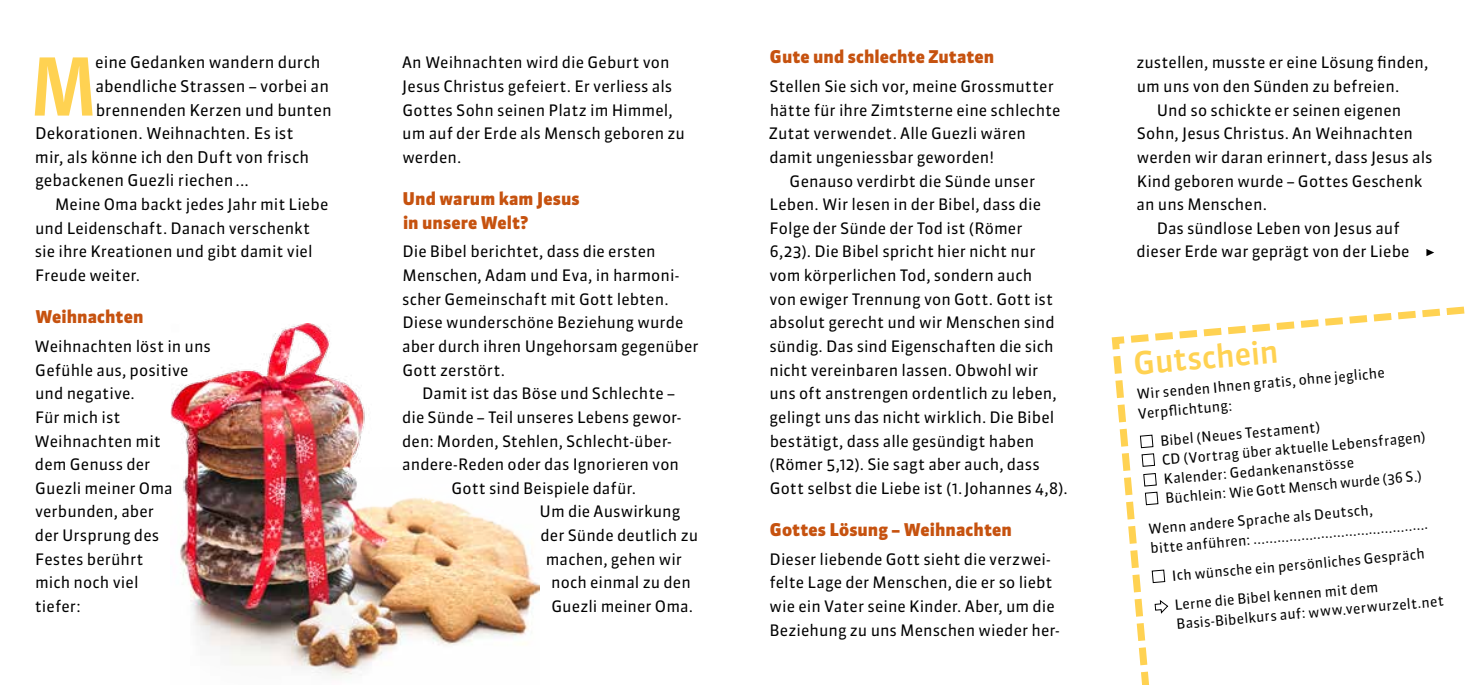
<style>
.page{position:relative;width:1469px;height:685px;background:#fff}
.page>*{position:absolute;margin:0;border:0;box-sizing:border-box;transform-origin:0 0}
.t1{font:700 86.1px "The Mix Cd";color:#ffd252}
.t2{font:500 31.5px "Sanuk OT";color:#ffd252}
.t3{font:900 17.5px/23.6px "Sanuk OT";letter-spacing:.005em;color:#c6520f}
.t4{font:16.1px "Sanuk OT";letter-spacing:.005em;color:#000}
.t5{font:15.75px/23.6px "Sanuk OT";letter-spacing:.005em;color:#000}
.t6{font:14px/19.2px "Sanuk OT";color:#000}
</style>
<div class="page">
<img style="left:170px;top:323px;width:369px;height:355px">
<svg style="left:1426px;top:249px;width:8px;height:7px"></svg>
<svg style="left:1111px;top:306px;width:354px;height:379px"></svg>
<h1 class="t1" style="left:32px;top:31px;width:65px">M</h1>
<p class="t4" style="left:95px;top:52px;width:227px">eine Gedanken wandern durch</p>
<p class="t4" style="left:95px;top:76px;width:235px">abendliche Strassen – vorbei an</p>
<p class="t4" style="left:96px;top:100px;width:238px">brennenden Kerzen und bunten</p>
<p class="t4" style="left:35px;top:123px;width:260px">Dekorationen. Weihnachten. Es ist</p>
<p class="t4" style="left:35px;top:147px;width:276px">mir, als könne ich den Duft von frisch</p>
<p class="t4" style="left:35px;top:171px;width:215px">gebackenen Guezli riechen...</p>
<p class="t5" style="left:35px;top:193px;width:295px;text-indent:20px">Meine Oma backt jedes Jahr mit Liebe und Leidenschaft. Danach verschenkt sie ihre Kreationen und gibt damit viel<br>Freude weiter.</p>
<p class="t3" style="left:35px;top:305px;width:109px">Weihnachten</p>
<p class="t5" style="left:35px;top:334px;width:178px">Weihnachten löst in uns<br>Gefühle aus, positive und negative.<br>Für mich ist<br>Weihnachten mit<br>dem Genuss der<br>Guezli meiner Oma verbunden, aber<br>der Ursprung des<br>Festes berührt<br>mich noch viel<br>tiefer:</p>
<p class="t5" style="left:402px;top:51px;width:284px">An Weihnachten wird die Geburt von<br>Jesus Christus gefeiert. Er verliess als<br>Gottes Sohn seinen Platz im Himmel, um auf der Erde als Mensch geboren zu werden.</p>
<p class="t3" style="left:402px;top:187px;width:178px">Und warum kam Jesus in unsere Welt?</p>
<p class="t5" style="left:402px;top:240px;width:298px">Die Bibel berichtet, dass die ersten Menschen, Adam und Eva, in harmoni&shy;scher Gemeinschaft mit Gott lebten.<br>Diese wunderschöne Beziehung wurde aber durch ihren Ungehorsam gegenüber Gott zerstört.</p>
<p class="t5" style="left:422px;top:382px;width:254px">Damit ist das Böse und Schlechte –</p>
<p class="t5" style="left:402px;top:405px;width:280px">die Sünde – Teil unseres Lebens gewor-</p>
<p class="t5" style="left:402px;top:429px;width:271px">den: Morden, Stehlen, Schlecht-über-</p>
<p class="t5" style="left:402px;top:452px;width:278px">andere-Reden oder das Ignorieren von</p>
<p class="t5" style="left:451px;top:476px;width:186px">Gott sind Beispiele dafür.</p>
<p class="t5" style="left:539px;top:500px;width:142px">Um die Auswirkung</p>
<p class="t5" style="left:540px;top:523px;width:159px">der Sünde deutlich zu</p>
<p class="t5" style="left:546px;top:547px;width:138px">machen, gehen wir</p>
<p class="t5" style="left:551px;top:571px;width:141px">noch einmal zu den</p>
<p class="t5" style="left:551px;top:594px;width:143px">Guezli meiner Oma.</p>
<p class="t3" style="left:770px;top:45px;width:226px">Gute und schlechte Zutaten</p>
<p class="t5" style="left:769px;top:74px;width:286px">Stellen Sie sich vor, meine Grossmutter</p>
<p class="t5" style="left:769px;top:98px;width:292px">hätte für ihre Zimtsterne eine schlechte</p>
<p class="t5" style="left:768px;top:122px;width:259px">Zutat verwendet. Alle Guezli wären</p>
<p class="t5" style="left:769px;top:145px;width:226px">damit ungeniessbar geworden!</p>
<p class="t5" style="left:789px;top:169px;width:247px">Genauso verdirbt die Sünde unser</p>
<p class="t5" style="left:769px;top:193px;width:273px">Leben. Wir lesen in der Bibel, dass die</p>
<p class="t5" style="left:769px;top:216px;width:254px">Folge der Sünde der Tod ist (Römer</p>
<p class="t5" style="left:769px;top:240px;width:267px">6,23). Die Bibel spricht hier nicht nur</p>
<p class="t5" style="left:769px;top:263px;width:264px">vom körperlichen Tod, sondern auch</p>
<p class="t5" style="left:769px;top:287px;width:285px">von ewiger Trennung von Gott. Gott ist</p>
<p class="t5" style="left:769px;top:311px;width:287px">absolut gerecht und wir Menschen sind</p>
<p class="t5" style="left:769px;top:334px;width:286px">sündig. Das sind Eigenschaften die sich</p>
<p class="t5" style="left:769px;top:358px;width:270px">nicht vereinbaren lassen. Obwohl wir</p>
<p class="t5" style="left:769px;top:382px;width:289px">uns oft anstrengen ordentlich zu leben,</p>
<p class="t5" style="left:769px;top:405px;width:286px">gelingt uns das nicht wirklich. Die Bibel</p>
<p class="t5" style="left:769px;top:429px;width:266px">bestätigt, dass alle gesündigt haben</p>
<p class="t5" style="left:769px;top:452px;width:272px">(Römer 5,12). Sie sagt aber auch, dass</p>
<p class="t5" style="left:769px;top:476px;width:299px">Gott selbst die Liebe ist (1.Johannes 4,8).</p>
<p class="t3" style="left:770px;top:517px;width:243px">Gottes Lösung – Weihnachten</p>
<p class="t5" style="left:769px;top:547px;width:291px">Dieser liebende Gott sieht die verzwei&shy;felte Lage der Menschen, die er so liebt wie ein Vater seine Kinder. Aber, um die Beziehung zu uns Menschen wieder her-</p>
<p class="t5" style="left:1136px;top:51px;width:293px">zustellen, musste er eine Lösung finden,</p>
<p class="t5" style="left:1136px;top:74px;width:264px">um uns von den Sünden zu befreien.</p>
<p class="t5" style="left:1156px;top:98px;width:246px">Und so schickte er seinen eigenen</p>
<p class="t5" style="left:1136px;top:122px;width:278px">Sohn, Jesus Christus. An Weihnachten</p>
<p class="t5" style="left:1136px;top:145px;width:297px">werden wir daran erinnert, dass Jesus als</p>
<p class="t5" style="left:1136px;top:169px;width:287px">Kind geboren wurde – Gottes Geschenk</p>
<p class="t5" style="left:1136px;top:193px;width:132px">an uns Menschen.</p>
<p class="t5" style="left:1156px;top:216px;width:244px">Das sündlose Leben von Jesus auf</p>
<p class="t5" style="left:1136px;top:240px;width:274px">dieser Erde war geprägt von der Liebe</p>
<h2 class="t2" style="left:1131px;top:344px;width:147px;rotate:-5deg">Gutschein</h2>
<p class="t6" style="left:1135px;top:384px;width:250px;rotate:-5deg">Wir senden Ihnen gratis, ohne jegliche<br>Verpfl ichtung:</p>
<p class="t6" style="left:1159px;top:431px;width:266px;rotate:-5deg">Bibel (Neues Testament)<br>CD (Vortrag über aktuelle Lebensfragen)<br>Kalender: Gedankenanstösse<br>Büchlein: Wie Gott Mensch wurde (36 S.)</p>
<p class="t6" style="left:1147px;top:519px;width:280px;rotate:-5deg">Wenn andere Sprache als Deutsch,<br>bitte anführen: ............................................</p>
<p class="t6" style="left:1170px;top:561px;width:255px;line-height:29.2px;rotate:-5deg">Ich wünsche ein persönliches Gespräch<br>Lerne die Bibel kennen mit dem</p>
<p class="t6" style="left:1175px;top:614px;width:270px;rotate:-5deg">Basis-Bibelkurs auf: www.verwurzelt.net</p>
</div>
